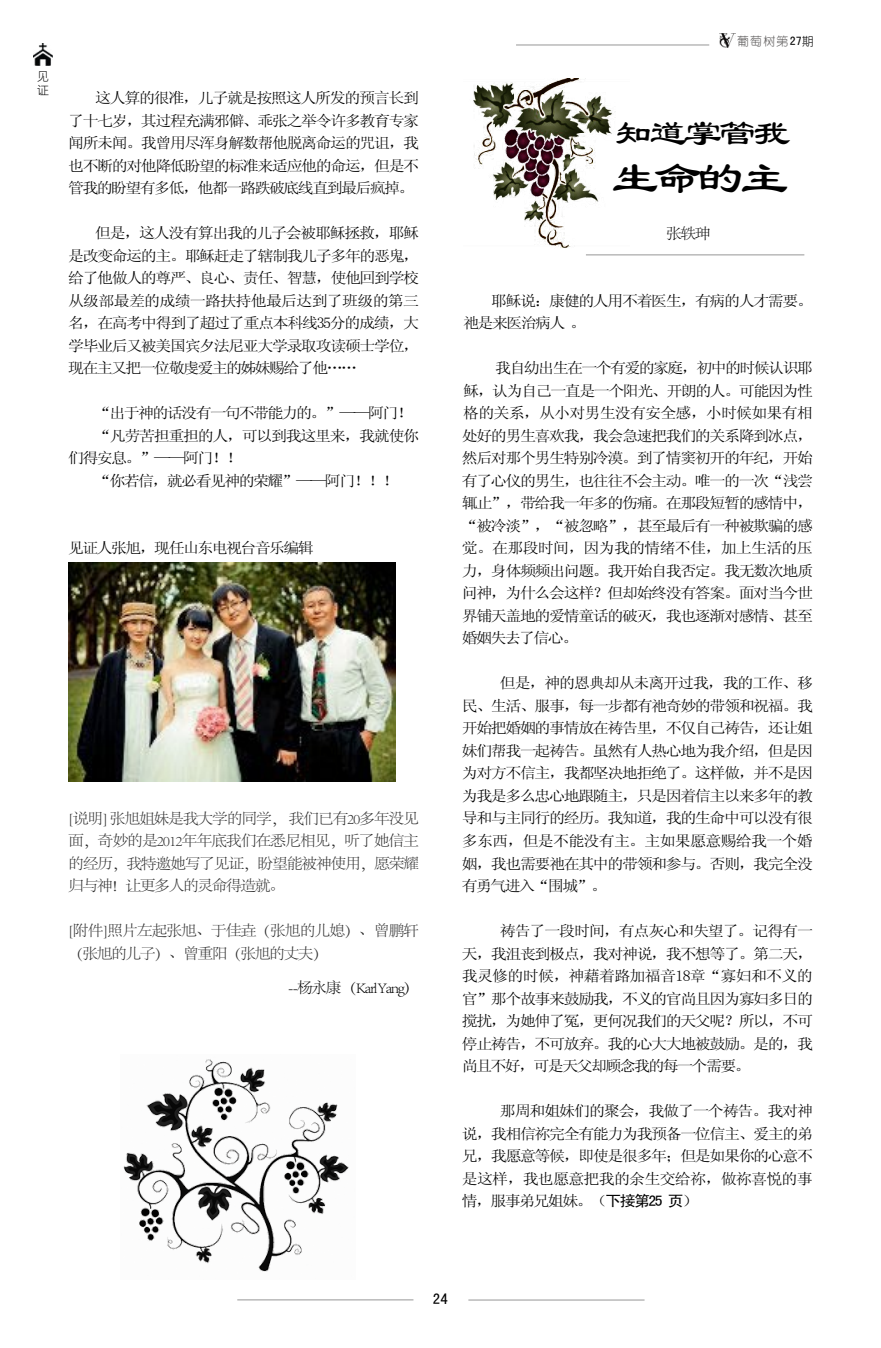
<style>
.page{position:relative;width:881px;height:1348px;background:#fff}
.page>*{position:absolute;margin:0;border:0;box-sizing:border-box;transform-origin:0 0}
.t1{font:45px "Li Su";color:#000;scale:1.06 1}
.t2{font:36px "Li Su";letter-spacing:-.1em;color:#000;scale:1.06 1}
.t3{font:15px/22.5px "Sim Sun";letter-spacing:-.085em;color:#000;text-align:justify;scale:1.06 1}
.t4{font:300 15px/22.5px "Adobe Song Std";letter-spacing:-.085em;color:#2a2a2a;text-align:justify;scale:1.06 1}
.t5{font:300 15px "Adobe Song Std";letter-spacing:-.1em;color:#000;scale:1.06 1}
.t6{font:15px "Sim Hei";color:#000}
.t7{font:12px "You Yuan";color:#595757}
.t8{font:12px/14.4px "You Yuan";color:#000}
.s1{font-family:"Sim Hei";color:#000}
.s2{color:#000}
.s3{font-family:"Sim Hei"}
</style>
<div class="page">
<img style="left:719px;top:34px;width:15px;height:14px">
<img style="left:33px;top:44px;width:19px;height:22px">
<hr style="left:516px;top:44px;width:193px;height:2px;background:#000">
<hr style="left:468px;top:1299px;width:176px;height:2px;background:#000">
<hr style="left:237px;top:1299px;width:176px;height:1px;background:#000">
<img style="left:68px;top:562px;width:327px;height:219px">
<hr style="left:585px;top:254px;width:219px;height:2px;background:#000">
<img style="left:123px;top:1059px;width:226px;height:213px">
<img style="left:473px;top:78px;width:143px;height:170px">
<p class="t8" style="left:37px;top:69px;width:14px">见证</p>
<p class="t3" style="left:68px;top:87px;width:332px;text-indent:27px">这人算的很准，儿子就是按照这人所发的预言长到了十七岁，其过程充满邪僻、乖张之举令许多教育专家闻所未闻。我曾用尽浑身解数帮他脱离命运的咒诅，我也不断的对他降低盼望的标准来适应他的命运，但是不管我的盼望有多低，他都一路跌破底线直到最后疯掉。</p>
<p class="t3" style="left:68px;top:222px;width:332px;text-indent:27px">但是，这人没有算出我的儿子会被耶稣拯救，耶稣是改变命运的主。耶稣赶走了辖制我儿子多年的恶鬼，给了他做人的尊严、良心、责任、智慧，使他回到学校从级部最差的成绩一路扶持他最后达到了班级的第三名，在高考中得到了超过了重点本科线35分的成绩，大学毕业后又被美国宾夕法尼亚大学录取攻读硕士学位，现在主又把一位敬虔爱主的姊妹赐给了他……</p>
<p class="t3" style="left:95px;top:402px;width:301px">“出于神的话没有一句不带能力的。”——阿门！</p>
<p class="t3" style="left:95px;top:424px;width:307px">“凡劳苦担重担的人，可以到我这里来，我就使你</p>
<p class="t3" style="left:68px;top:447px;width:165px">们得安息。”——阿门！！</p>
<p class="t3" style="left:95px;top:469px;width:287px">“你若信，就必看见神的荣耀”——阿门！！！</p>
<p class="t3" style="left:68px;top:537px;width:233px">见证人张旭，现任山东电视台音乐编辑</p>
<p class="t4" style="left:68px;top:808px;width:332px">[说明] 张旭姐妹是我大学的同学， 我们已有20多年没见面，奇妙的是2012年年底我们在悉尼相见，听了她信主的经历，我特邀她写了见证，盼望能被神使用，愿荣耀归与神！让更多人的灵命得造就。</p>
<p class="t4" style="left:68px;top:920px;width:332px">[附件]照片左起张旭、于佳垚（张旭的儿媳）、曾鹏轩（张旭的儿子）、曾重阳（张旭的丈夫）</p>
<p class="t5" style="left:288px;top:979px;width:125px">--杨永康 （KarlYang）</p>
<p class="t7" style="left:736px;top:35px;width:78px">葡萄树第<span class="s1">27</span><span class="s2">期</span></p>
<h2 class="t2" style="left:614px;top:114px;width:168px">知道掌管我</h2>
<h1 class="t1" style="left:611px;top:154px;width:169px">生命的主</h1>
<p class="t5" style="left:665px;top:225px;width:44px">张轶珅</p>
<p class="t3" style="left:463px;top:289px;width:331px;text-indent:28px">耶稣说：康健的人用不着医生，有病的人才需要。祂是来医治病人 。</p>
<p class="t3" style="left:461px;top:357px;width:333px;text-indent:33px">我自幼出生在一个有爱的家庭，初中的时候认识耶稣，认为自己一直是一个阳光、开朗的人。可能因为性格的关系，从小对男生没有安全感，小时候如果有相处好的男生喜欢我，我会急速把我们的关系降到冰点，然后对那个男生特别冷漠。到了情窦初开的年纪，开始有了心仪的男生，也往往不会主动。唯一的一次“浅尝辄止”，带给我一年多的伤痛。在那段短暂的感情中，“被冷淡”，“被忽略”，甚至最后有一种被欺骗的感觉。在那段时间，因为我的情绪不佳，加上生活的压力，身体频频出问题。我开始自我否定。我无数次地质问神，为什么会这样？但却始终没有答案。面对当今世界铺天盖地的爱情童话的破灭，我也逐渐对感情、甚至婚姻失去了信心。</p>
<p class="t3" style="left:461px;top:672px;width:333px;text-indent:38px">但是，神的恩典却从未离开过我，我的工作、移民、生活、服事，每一步都有祂奇妙的带领和祝福。我开始把婚姻的事情放在祷告里，不仅自己祷告，还让姐妹们帮我一起祷告。虽然有人热心地为我介绍，但是因为对方不信主，我都坚决地拒绝了。这样做，并不是因为我是多么忠心地跟随主，只是因着信主以来多年的教导和与主同行的经历。我知道，我的生命中可以没有很多东西，但是不能没有主。主如果愿意赐给我一个婚姻，我也需要祂在其中的带领和参与。否则，我完全没有勇气进入“围城”。</p>
<p class="t3" style="left:461px;top:919px;width:333px;text-indent:38px">祷告了一段时间，有点灰心和失望了。记得有一天，我沮丧到极点，我对神说，我不想等了。第二天，我灵修的时候，神藉着路加福音18章“寡妇和不义的官”那个故事来鼓励我，不义的官尚且因为寡妇多日的搅扰，为她伸了冤，更何况我们的天父呢？所以，不可停止祷告，不可放弃。我的心大大地被鼓励。是的，我尚且不好，可是天父却顾念我的每一个需要。</p>
<p class="t3" style="left:461px;top:1099px;width:333px;text-indent:38px">那周和姐妹们的聚会，我做了一个祷告。我对神说，我相信祢完全有能力为我预备一位信主、爱主的弟兄，我愿意等候，即使是很多年；但是如果你的心意不是这样，我也愿意把我的余生交给祢，做祢喜悦的事情，服事弟兄姐妹。<span class="s3">（下接第25 页）</span></p>
<p class="t6" style="left:433px;top:1291px;width:16px">24</p>
</div>
